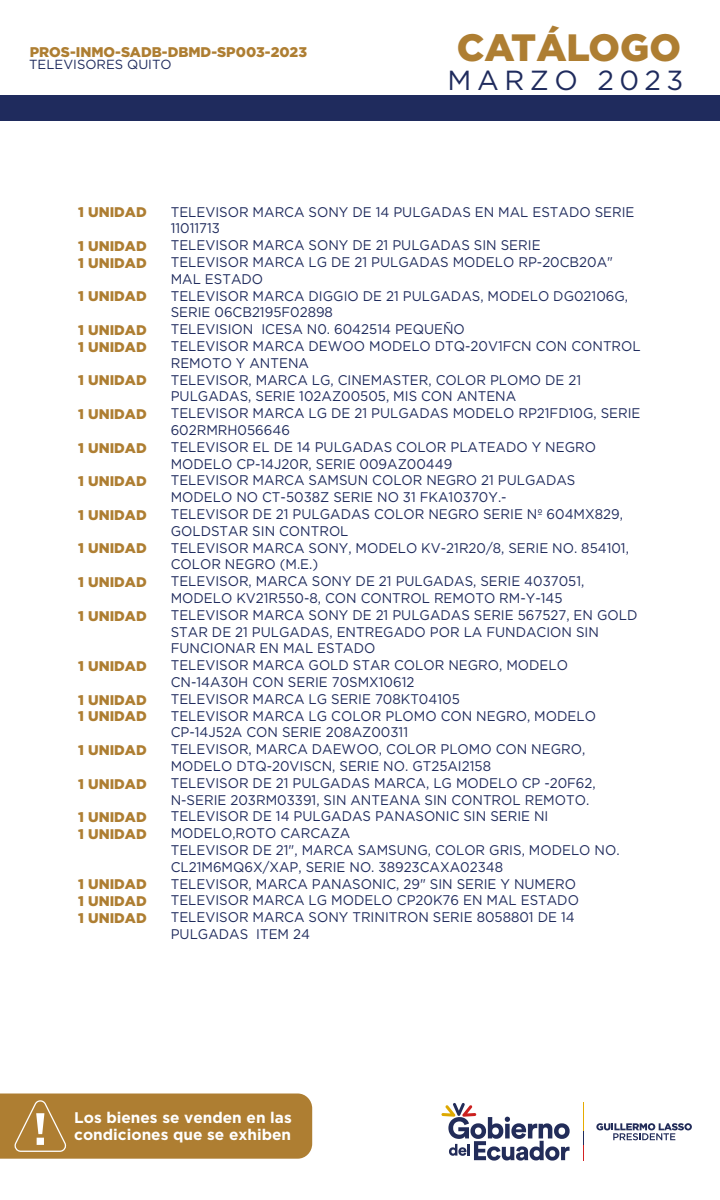
<style>
.page{position:relative;width:720px;height:1200px;background:#fff}
.page>*{position:absolute;margin:0;border:0;box-sizing:border-box;transform-origin:0 0}
.t1{font:900 38.1px "Gotham";color:#ae7e32}
.t2{font:27.6px "Gotham";letter-spacing:.2em;color:#1f2b5d}
.t3{font:700 15.4px/17px "Gotham";color:#fff}
.t4{font:14px/16.8px "Gotham";color:#1f2b5d;scale:.95 1}
.t5{font:900 14px/16.8px "Gotham";color:#ae7e32}
.t6{font:13.2px "Gotham";color:#1f2b5d}
</style>
<div class="page">
<div style="left:0;top:1094px;width:312px;height:65px;background:#ae7e32"></div>
<div style="left:0;top:95px;width:720px;height:26px;background:#1f2b5d"></div>
<svg style="left:596px;top:1123px;width:96px;height:17px"></svg>
<svg style="left:441px;top:1103px;width:129px;height:58px"></svg>
<hr style="left:583px;top:1102px;width:1px;height:59px;background:#e6ab00">
<hr style="left:583px;top:1131px;width:1px;height:30px;background:#222c59">
<svg style="left:583px;top:1146px;width:1px;height:15px"></svg>
<p class="t5" style="left:30px;top:43px;width:279px">PROS-INMO-SADB-DBMD-SP003-2023</p>
<p class="t6" style="left:29px;top:56px;width:144px">TELEVISORES QUITO</p>
<h1 class="t1" style="left:457px;top:26px;width:226px">CATÁLOGO</h1>
<h2 class="t2" style="left:448px;top:62px;width:237px">MARZO 2023</h2>
<p class="t5" style="left:78px;top:204px;width:70px">1 UNIDAD</p>
<p class="t5" style="left:78px;top:237px;width:70px">1 UNIDAD<br>1 UNIDAD</p>
<p class="t5" style="left:78px;top:288px;width:70px">1 UNIDAD</p>
<p class="t5" style="left:78px;top:321px;width:70px">1 UNIDAD<br>1 UNIDAD</p>
<p class="t5" style="left:78px;top:372px;width:70px">1 UNIDAD</p>
<p class="t5" style="left:78px;top:405px;width:70px">1 UNIDAD</p>
<p class="t5" style="left:78px;top:439px;width:70px">1 UNIDAD</p>
<p class="t5" style="left:78px;top:473px;width:70px">1 UNIDAD</p>
<p class="t5" style="left:78px;top:506px;width:70px">1 UNIDAD</p>
<p class="t5" style="left:78px;top:540px;width:70px">1 UNIDAD</p>
<p class="t5" style="left:78px;top:573px;width:70px">1 UNIDAD</p>
<p class="t5" style="left:78px;top:607px;width:70px">1 UNIDAD</p>
<p class="t5" style="left:78px;top:657px;width:70px">1 UNIDAD</p>
<p class="t5" style="left:78px;top:691px;width:70px">1 UNIDAD<br>1 UNIDAD</p>
<p class="t5" style="left:78px;top:741px;width:70px">1 UNIDAD</p>
<p class="t5" style="left:78px;top:775px;width:70px">1 UNIDAD</p>
<p class="t5" style="left:78px;top:809px;width:70px">1 UNIDAD<br>1 UNIDAD</p>
<p class="t5" style="left:78px;top:876px;width:70px;text-align:justify">1 UNIDAD 1 UNIDAD 1 UNIDAD</p>
<p class="t4" style="left:171px;top:203px;width:496px">TELEVISOR MARCA SONY DE 14 PULGADAS EN MAL ESTADO SERIE 11011713<br>TELEVISOR MARCA SONY DE 21 PULGADAS SIN SERIE<br>TELEVISOR MARCA LG DE 21 PULGADAS MODELO RP-20CB20A" MAL ESTADO<br>TELEVISOR MARCA DIGGIO DE 21 PULGADAS, MODELO DG02106G, SERIE 06CB2195F02898<br>TELEVISION ICESA N0. 6042514 PEQUEÑO<br>TELEVISOR MARCA DEWOO MODELO DTQ-20V1FCN CON CONTROL REMOTO Y ANTENA<br>TELEVISOR, MARCA LG, CINEMASTER, COLOR PLOMO DE 21<br>PULGADAS, SERIE 102AZ00505, MIS CON ANTENA<br>TELEVISOR MARCA LG DE 21 PULGADAS MODELO RP21FD10G, SERIE 602RMRH056646<br>TELEVISOR EL DE 14 PULGADAS COLOR PLATEADO Y NEGRO MODELO CP-14J20R, SERIE 009AZ00449<br>TELEVISOR MARCA SAMSUN COLOR NEGRO 21 PULGADAS<br>MODELO NO CT-5038Z SERIE NO 31 FKA10370Y.-<br>TELEVISOR DE 21 PULGADAS COLOR NEGRO SERIE Nº 604MX829, GOLDSTAR SIN CONTROL<br>TELEVISOR MARCA SONY, MODELO KV-21R20/8, SERIE NO. 854101, COLOR NEGRO (M.E.)<br>TELEVISOR, MARCA SONY DE 21 PULGADAS, SERIE 4037051, MODELO KV21R550-8, CON CONTROL REMOTO RM-Y-145<br>TELEVISOR MARCA SONY DE 21 PULGADAS SERIE 567527, EN GOLD STAR DE 21 PULGADAS, ENTREGADO POR LA FUNDACION SIN FUNCIONAR EN MAL ESTADO<br>TELEVISOR MARCA GOLD STAR COLOR NEGRO, MODELO CN-14A30H CON SERIE 70SMX10612<br>TELEVISOR MARCA LG SERIE 708KT04105<br>TELEVISOR MARCA LG COLOR PLOMO CON NEGRO, MODELO CP-14J52A CON SERIE 208AZ00311<br>TELEVISOR, MARCA DAEWOO, COLOR PLOMO CON NEGRO, MODELO DTQ-20VISCN, SERIE NO. GT25AI2158<br>TELEVISOR DE 21 PULGADAS MARCA, LG MODELO CP -20F62, N-SERIE 203RM03391, SIN ANTEANA SIN CONTROL REMOTO.<br>TELEVISOR DE 14 PULGADAS PANASONIC SIN SERIE NI MODELO,ROTO CARCAZA<br>TELEVISOR DE 21", MARCA SAMSUNG, COLOR GRIS, MODELO NO.<br>CL21M6MQ6X/XAP, SERIE NO. 38923CAXA02348<br>TELEVISOR, MARCA PANASONIC, 29" SIN SERIE Y NUMERO TELEVISOR MARCA LG MODELO CP20K76 EN MAL ESTADO TELEVISOR MARCA SONY TRINITRON SERIE 8058801 DE 14<br>PULGADAS ITEM 24</p>
<p class="t3" style="left:74px;top:1109px;width:219px">Los bienes se venden en las condiciones que se exhiben</p>
</div>
